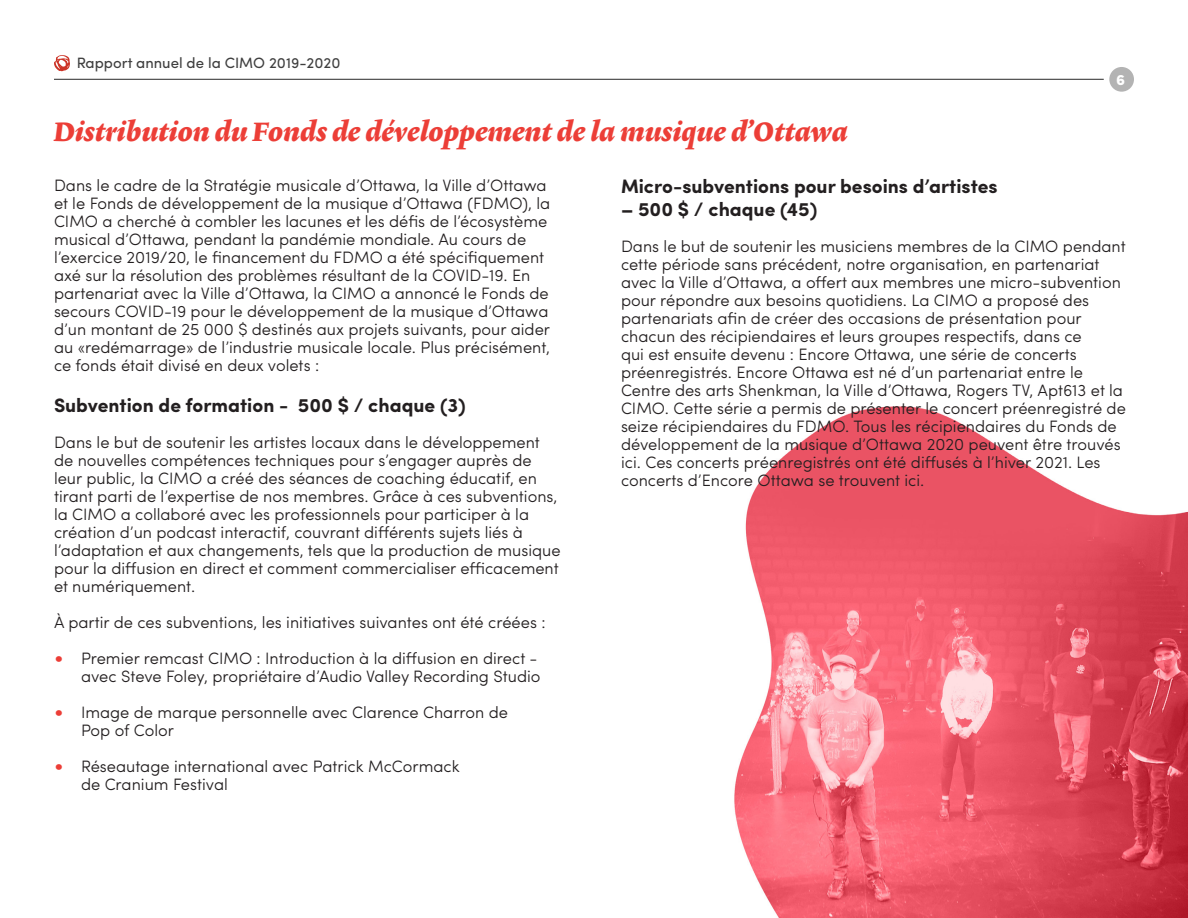
<style>
.page{position:relative;width:1188px;height:918px;background:#fff}
.page>*{position:absolute;margin:0;border:0;box-sizing:border-box;transform-origin:0 0}
.t1{font:500 27px "Lexicon No 2 Italic F";color:#ec3e37}
.t2{font:700 19.5px "Sofia Pro";color:#231f20}
.t3{font:300 16.5px/18px "Sofia Pro";color:#231f20}
.t4{font:15px "Sofia Pro";color:#3f3f3f}
.t5{font:900 15px "Sofia Pro";color:#fff}
.s1{font-size:21px;color:#ec3e37}
</style>
<div class="page">
<svg style="left:54px;top:55px;width:16px;height:16px"></svg>
<hr style="left:54px;top:79px;width:1050px;height:1px;background:#404040">
<div style="left:1109px;top:67px;width:25px;height:25px;background:#b3b3b3;border-radius:50%"></div>
<img style="left:734px;top:406px;width:454px;height:512px">
<p class="t4" style="left:77px;top:52px;width:265px">Rapport annuel de la CIMO 2019-2020</p>
<p class="t1" style="left:54px;top:116px;width:795px">Distribution du Fonds de développement de la musique d’Ottawa</p>
<p class="t5" style="left:1116px;top:67px;width:10px">6</p>
<p class="t3" style="left:54px;top:175px;width:498px">Dans le cadre de la Stratégie musicale d’Ottawa, la Ville d’Ottawa et le Fonds de développement de la musique d’Ottawa (FDMO), la CIMO a cherché à combler les lacunes et les défis de l’écosystème musical d’Ottawa, pendant la pandémie mondiale. Au cours de l’exercice 2019/20, le financement du FDMO a été spécifiquement axé sur la résolution des problèmes résultant de la COVID-19. En partenariat avec la Ville d’Ottawa, la CIMO a annoncé le Fonds de secours COVID-19 pour le développement de la musique d’Ottawa d’un montant de 25 000 $ destinés aux projets suivants, pour aider au «redémarrage» de l’industrie musicale locale. Plus précisément, ce fonds était divisé en deux volets :</p>
<p class="t2" style="left:54px;top:390px;width:413px">Subvention de formation - 500 $ / chaque (3)</p>
<p class="t3" style="left:54px;top:432px;width:508px">Dans le but de soutenir les artistes locaux dans le développement de nouvelles compétences techniques pour s’engager auprès de leur public, la CIMO a créé des séances de coaching éducatif, en tirant parti de l’expertise de nos membres. Grâce à ces subventions, la CIMO a collaboré avec les professionnels pour participer à la création d’un podcast interactif, couvrant différents sujets liés à l’adaptation et aux changements, tels que la production de musique pour la diffusion en direct et comment commercialiser efficacement et numériquement.</p>
<p class="t3" style="left:54px;top:612px;width:493px">À partir de ces subventions, les initiatives suivantes ont été créées :</p>
<p class="t3" style="left:54px;top:648px;width:488px;text-align:right"><span class="s1">•</span> Premier remcast CIMO : Introduction à la diffusion en direct - avec Steve Foley, propriétaire d’Audio Valley Recording Studio</p>
<p class="t3" style="left:81px;top:702px;width:429px;text-indent:-27px"><span class="s1">•</span> Image de marque personnelle avec Clarence Charron de<br>Pop of Color</p>
<p class="t3" style="left:81px;top:756px;width:380px;text-indent:-27px"><span class="s1">•</span> Réseautage international avec Patrick McCormack de Cranium Festival</p>
<p class="t2" style="left:621px;top:171px;width:378px">Micro-subventions pour besoins d’artistes</p>
<p class="t2" style="left:621px;top:195px;width:198px">– 500 $ / chaque (45)</p>
<p class="t3" style="left:621px;top:236px;width:506px">Dans le but de soutenir les musiciens membres de la CIMO pendant cette période sans précédent, notre organisation, en partenariat avec la Ville d’Ottawa, a offert aux membres une micro-subvention pour répondre aux besoins quotidiens. La CIMO a proposé des partenariats afin de créer des occasions de présentation pour chacun des récipiendaires et leurs groupes respectifs, dans ce<br>qui est ensuite devenu : Encore Ottawa, une série de concerts préenregistrés. Encore Ottawa est né d’un partenariat entre le Centre des arts Shenkman, la Ville d’Ottawa, Rogers TV, Apt613 et la CIMO. Cette série a permis de présenter le concert préenregistré de seize récipiendaires du FDMO. Tous les récipiendaires du Fonds de développement de la musique d’Ottawa 2020 peuvent être trouvés ici. Ces concerts préenregistrés ont été diffusés à l’hiver 2021. Les concerts d’Encore Ottawa se trouvent ici.</p>
</div>
